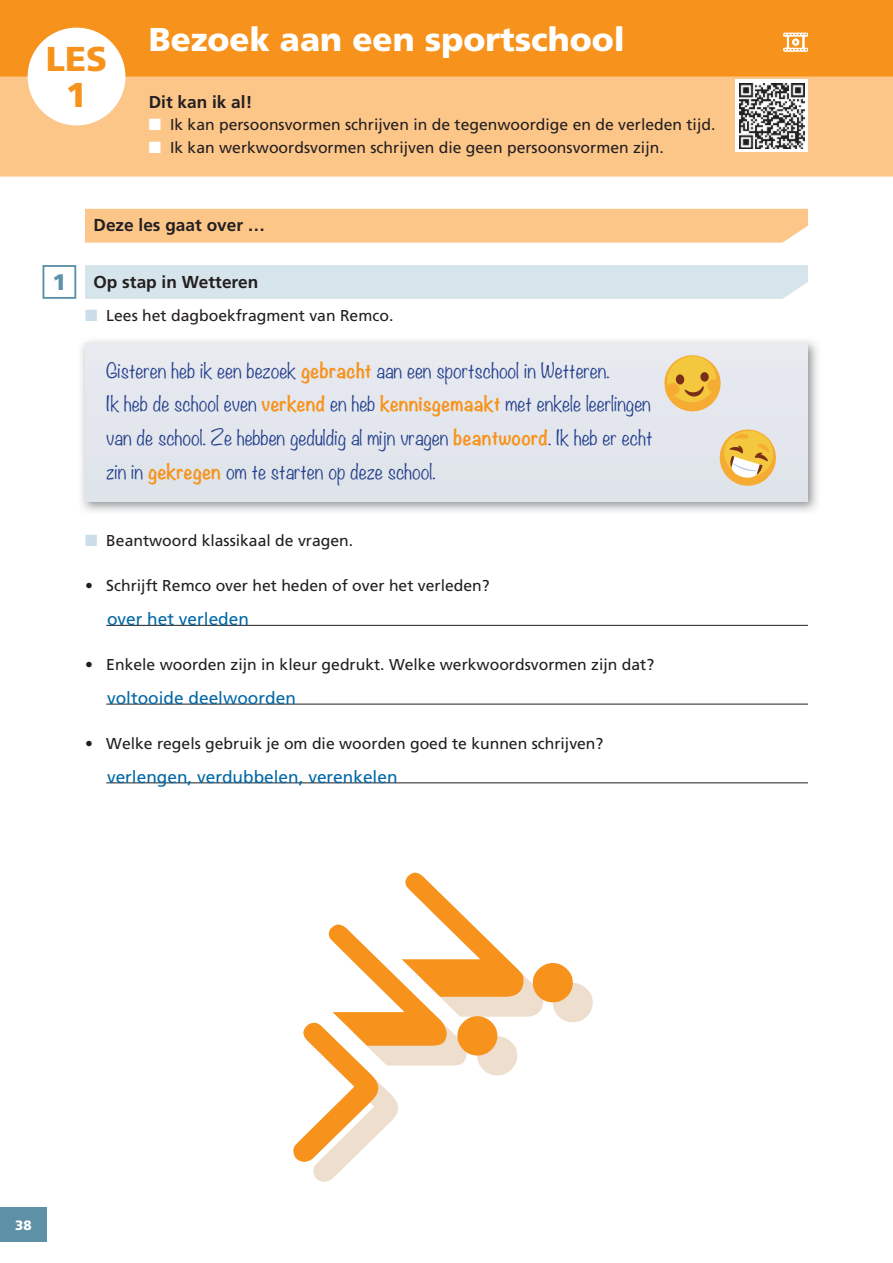
<style>
.page{position:relative;width:893px;height:1263px;background:#fff}
.page>*{position:absolute;margin:0;border:0;box-sizing:border-box;transform-origin:0 0}
.t1{font:900 34.5px/36px "Frutiger LT Std";color:#f7931d;text-align:center}
.t2{font:900 33px "Frutiger LT Std";color:#fff}
.t3{font:900 22.5px "Frutiger LT Std";color:#5e91a8}
.t4{font:300 18.75px/33.8px "Noteworthy";color:#25408e}
.t5{font:17.25px "Frutiger LT Std";color:#0068a6}
.t6{font:700 17.25px "Frutiger LT Std";color:#231f20}
.t7{font:15.75px/22.5px "Frutiger LT Std";color:#231f20}
.t8{font:900 13.5px "Frutiger LT Std";color:#fff}
.s1{font-weight:700;color:#f7931d}
</style>
<div class="page">
<div style="left:0;top:0;width:893px;height:77px;background:#f7931d"></div>
<svg style="left:783px;top:33px;width:25px;height:19px"></svg>
<img style="left:81px;top:340px;width:737px;height:172px">
<div style="left:85px;top:344px;width:723px;height:157px;background:#e3e7ed"></div>
<div style="left:0;top:77px;width:893px;height:53px;background:#fdc689"></div>
<div style="left:0;top:99px;width:893px;height:54px;background:#fdc689"></div>
<div style="left:0;top:153px;width:893px;height:24px;background:#fdc689"></div>
<div style="left:85px;top:209px;width:723px;height:34px;background:#fdc689"></div>
<div style="left:85px;top:265px;width:723px;height:34px;background:#d6e4eb"></div>
<hr style="left:106px;top:625px;width:702px;height:1px;background:#231f20">
<hr style="left:106px;top:704px;width:702px;height:1px;background:#231f20">
<hr style="left:106px;top:783px;width:702px;height:1px;background:#231f20">
<div style="left:43px;top:265px;width:33px;height:34px;border:2px solid #5e91a8"></div>
<svg style="left:664px;top:355px;width:57px;height:57px"></svg>
<svg style="left:719px;top:429px;width:57px;height:57px"></svg>
<div style="left:735px;top:80px;width:73px;height:72px;background:#fff"></div>
<img style="left:739px;top:83px;width:65px;height:65px">
<svg style="left:313px;top:983px;width:280px;height:199px"></svg>
<svg style="left:293px;top:873px;width:280px;height:289px"></svg>
<div style="left:28px;top:28px;width:97px;height:97px;background:#fff;border-radius:50%"></div>
<div style="left:0;top:1208px;width:47px;height:34px;background:#5e91a8"></div>
<h1 class="t1" style="left:46px;top:43px;width:63px">LES<br>1</h1>
<h2 class="t2" style="left:149px;top:23px;width:478px">Bezoek aan een sportschool</h2>
<p class="t6" style="left:149px;top:93px;width:105px">Dit kan ik al!</p>
<p class="t7" style="left:170px;top:114px;width:547px">Ik kan persoonsvormen schrijven in de tegenwoordige en de verleden tijd.<br>Ik kan werkwoordsvormen schrijven die geen persoonsvormen zijn.</p>
<h3 class="t3" style="left:53px;top:271px;width:15px">1</h3>
<p class="t6" style="left:94px;top:217px;width:173px">Deze les gaat over …</p>
<p class="t6" style="left:94px;top:273px;width:166px">Op stap in Wetteren</p>
<p class="t7" style="left:106px;top:305px;width:289px">Lees het dagboekfragment van Remco.</p>
<p class="t4" style="left:106px;top:352px;width:548px">Gisteren heb ik een bezoek <span class="s1">gebracht</span> aan een sportschool in Wetteren.<br>Ik heb de school even <span class="s1">verkend</span> en heb <span class="s1">kennisgemaakt</span> met enkele leerlingen van de school. Ze hebben geduldig al mijn vragen <span class="s1">beantwoord</span>. Ik heb er echt zin in <span class="s1">gekregen</span> om te starten op deze school.</p>
<p class="t7" style="left:106px;top:530px;width:248px">Beantwoord klassikaal de vragen.</p>
<p class="t7" style="left:85px;top:575px;width:406px">• Schrijft Remco over het heden of over het verleden?</p>
<p class="t5" style="left:107px;top:611px;width:143px">over het verleden</p>
<p class="t7" style="left:85px;top:654px;width:571px">• Enkele woorden zijn in kleur gedrukt. Welke werkwoordsvormen zijn dat?</p>
<p class="t5" style="left:107px;top:689px;width:190px">voltooide deelwoorden</p>
<p class="t7" style="left:85px;top:733px;width:520px">• Welke regels gebruik je om die woorden goed te kunnen schrijven?</p>
<p class="t5" style="left:107px;top:768px;width:292px">verlengen, verdubbelen, verenkelen</p>
<p class="t8" style="left:15px;top:1218px;width:18px">38</p>
</div>
